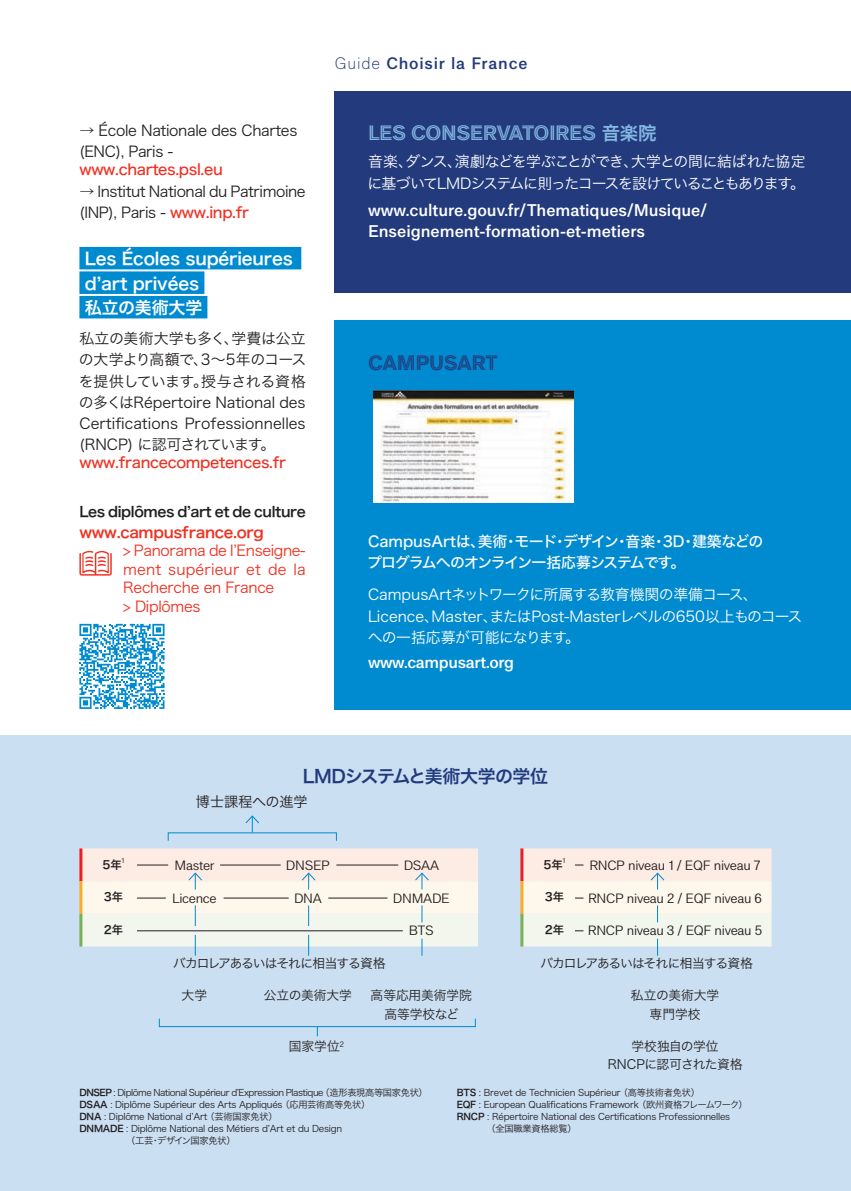
<style>
.page{position:relative;width:851px;height:1191px;background:#fff}
.page>*{position:absolute;margin:0;border:0;box-sizing:border-box;transform-origin:0 0}
.Encadré_-_titre_-_P3{font:20px "Campus France Inline Beta AA";color:#83b8e3}
.Encadré_-_titre_-_P3-2{font:20px "Campus France Inline Beta AA";color:#233b7d}
.Encadré_-_titre_-_P3-3{font:18.4px "Hiragino Sans W6";color:#83b8e3}
.Encadré_-_titre_-_P3-4{font:18px "Hiragino Sans W6";letter-spacing:-.04em;color:#233b7d}
.ST1_-_P3{font:17px/24.6px "Hiragino Sans W6";letter-spacing:-.01em;color:#fff}
.Encadré_-_texte{font:600 16.2px/21.2px "CAMPUS FRANCE SANS BETA 1";color:#fff}
.t1{font:600 16px "CAMPUS FRANCE SANS BETA 1";letter-spacing:.05em;color:#233b7d}
.Encadré_-_texte-2{font:600 16px "CAMPUS FRANCE SANS BETA 1";letter-spacing:-.02em;color:#fff}
.Texte_courant{font:15px "Hiragino Sans W5";letter-spacing:-.025em;color:#ef3122}
.Texte_courant-2{font:15px "Hiragino Sans W6";letter-spacing:-.025em;color:#ef3122}
.Texte_courant-3{font:14.8px/21.2px "Hiragino Sans W3";letter-spacing:-.025em;color:#231f20}
.Encadré_-_texte-3{font:14.8px/21.2px "Hiragino Sans W3";letter-spacing:-.005em;color:#fff}
.Texte_courant-4{font:14.8px/18.4px "Hiragino Sans W3";letter-spacing:-.025em;color:#ef3122;text-align:justify}
.Encadré_-_texte-4{font:14.8px/21.2px "Hiragino Sans W3";letter-spacing:-.065em;color:#fff}
.Encadré_-_texte-5{font:14.8px/21.2px "Hiragino Sans W5";letter-spacing:-.05em;color:#fff}
.Texte_courant-5{font:14.2px "Hiragino Sans W6";letter-spacing:-.03em;color:#231f20}
.Texte_courant-6{font:14.2px "Hiragino Sans W3";letter-spacing:-.005em;color:#231f20}
.Texte_courant-7{font:13px "CAMPUS FRANCE SANS BETA 1";letter-spacing:-.02em;color:#231f20}
.Texte_courant-8{font:12.8px "Hiragino Sans W3";letter-spacing:-.075em;color:#231f20}
.Texte_courant-9{font:12.8px/18.4px "Hiragino Sans W3";letter-spacing:-.005em;color:#231f20;text-align:center}
.Texte_courant-10{font:12.8px/18.4px "Hiragino Sans W3";letter-spacing:-.035em;color:#231f20;text-align:center}
.Encadré_-_titre_-_P3-5{font:11.4px "Hiragino Sans W6";letter-spacing:-.02em;color:#231f20}
.P4_-_Note{font:9.2px "Hiragino Sans W3";letter-spacing:-.025em;color:#231f20}
.P4_-_Note-2{font:9.2px "Hiragino Sans W3";letter-spacing:-.05em;color:#231f20}
.Encadré_-_titre_-_P3-6{font:7px "CAMPUS FRANCE SANS BETA 1";color:#231f20}
.s1{font-family:"Hiragino Sans W5";font-size:15px;color:#ef3122}
.s2{font-weight:200}
.s3{font-family:"Hiragino Sans W6"}
</style>
<div class="page">
<div style="left:79px;top:247px;width:222px;height:22px;background:#008acf"></div>
<div style="left:79px;top:271px;width:125px;height:23px;background:#008acf"></div>
<div style="left:79px;top:296px;width:128px;height:22px;background:#008acf"></div>
<div style="left:334px;top:91px;width:516px;height:202px;background:#233b7d"></div>
<div style="left:334px;top:320px;width:516px;height:389px;background:#008acf"></div>
<img style="left:373px;top:390px;width:200px;height:112px">
<svg style="left:79px;top:550px;width:33px;height:25px"></svg>
<svg style="left:79px;top:624px;width:85px;height:85px"></svg>
<div style="left:0;top:736px;width:850px;height:455px;background:#cbdff2"></div>
<hr style="left:79px;top:848px;width:3px;height:33px;background:#ee1d23">
<hr style="left:79px;top:881px;width:3px;height:33px;background:#faab27">
<hr style="left:79px;top:913px;width:3px;height:33px;background:#79af55">
<hr style="left:520px;top:848px;width:3px;height:33px;background:#ee1d23">
<hr style="left:520px;top:881px;width:3px;height:33px;background:#faab27">
<hr style="left:520px;top:913px;width:3px;height:33px;background:#79af55">
<svg style="left:245px;top:815px;width:14px;height:17px"></svg>
<svg style="left:81px;top:848px;width:397px;height:107px;background:#f2eee7"></svg>
<hr style="left:223px;top:897px;width:65px;height:1px;background:#231f20">
<hr style="left:328px;top:897px;width:59px;height:1px;background:#231f20">
<hr style="left:137px;top:930px;width:266px;height:1px;background:#231f20">
<svg style="left:522px;top:848px;width:249px;height:107px;background:#f3efe7"></svg>
<div style="left:159px;top:1018px;width:317px;height:9px;border:1px solid #008acf"></div>
<p class="Texte_courant-3" style="left:79px;top:119px;width:219px">→ École Nationale des Chartes (ENC), Paris -</p>
<p class="Texte_courant" style="left:79px;top:156px;width:145px">www.chartes.psl.eu</p>
<p class="Texte_courant-3" style="left:79px;top:179px;width:228px">→ Institut National du Patrimoine (INP), Paris - <span class="s1">www.inp.fr</span></p>
<p class="ST1_-_P3" style="left:85px;top:246px;width:209px">Les Écoles supérieures d’art privées<br>私立の美術大学</p>
<p class="Texte_courant-3" style="left:79px;top:327px;width:229px;text-align:justify">私立の美術大学も多く、学費は公立の大学より高額で、3～5年のコースを提供しています。授与される資格の多くはRépertoire National des Certifications Professionnelles (RNCP) に認可されています。</p>
<p class="Texte_courant" style="left:79px;top:449px;width:208px">www.francecompetences.fr</p>
<p class="Texte_courant-5" style="left:79px;top:498px;width:228px">Les diplômes d’art et de culture</p>
<p class="Texte_courant-2" style="left:79px;top:518px;width:186px">www.campusfrance.org</p>
<p class="Texte_courant-4" style="left:123px;top:540px;width:184px">&gt; Panorama de l’Enseigne&shy;ment supérieur et de la Recherche en France</p>
<p class="Texte_courant-4" style="left:123px;top:595px;width:79px">&gt; Diplômes</p>
<h3 class="t1" style="left:335px;top:52px;width:194px"><span class="s2">Guide</span> Choisir la France</h3>
<p class="Encadré_-_titre_-_P3" style="left:368px;top:117px;width:87px">LES CONSERVAT</p>
<p class="Encadré_-_titre_-_P3" style="left:533px;top:117px;width:28px">OIRES</p>
<p class="Encadré_-_titre_-_P3-3" style="left:601px;top:117px;width:56px">音楽院</p>
<p class="Encadré_-_texte-4" style="left:367px;top:150px;width:439px">音楽、ダンス、演劇などを学ぶことができ、大学との間に結ばれた協定に基づいてLMDシステムに則ったコースを設けていることもあります。</p>
<p class="Encadré_-_texte" style="left:368px;top:198px;width:340px">www.culture.gouv.fr/Thematiques/Musique/<br>Enseignement-formation-et-metiers</p>
<p class="Encadré_-_titre_-_P3-2" style="left:368px;top:347px;width:16px">CAMPUSART</p>
<p class="Encadré_-_texte-5" style="left:367px;top:529px;width:397px">CampusArtは、美術・モード・デザイン・音楽・3D・建築などのプログラムへのオンライン一括応募システムです。</p>
<p class="Encadré_-_texte-3" style="left:368px;top:583px;width:436px">CampusArtネットワークに所属する教育機関の準備コース、<br>Licence、Master、またはPost-Masterレベルの650以上ものコースへの一括応募が可能になります。</p>
<p class="Encadré_-_texte-2" style="left:368px;top:651px;width:147px">www.campusart.org</p>
<p class="Encadré_-_titre_-_P3-4" style="left:303px;top:759px;width:246px">LMDシステムと美術大学の学位</p>
<p class="Texte_courant-6" style="left:196px;top:789px;width:113px">博士課程への進学</p>
<p class="Encadré_-_titre_-_P3-5" style="left:103px;top:854px;width:21px">5年</p>
<p class="Encadré_-_titre_-_P3-6" style="left:122px;top:855px;width:4px">1</p>
<p class="Texte_courant-7" style="left:174px;top:856px;width:41px">Master</p>
<p class="Texte_courant-7" style="left:286px;top:856px;width:45px">DNSEP</p>
<p class="Texte_courant-7" style="left:403px;top:856px;width:37px">DSAA</p>
<p class="Encadré_-_titre_-_P3-5" style="left:104px;top:886px;width:21px">3年</p>
<p class="Texte_courant-7" style="left:172px;top:888px;width:46px">Licence</p>
<p class="Texte_courant-7" style="left:294px;top:888px;width:29px">DNA</p>
<p class="Texte_courant-7" style="left:393px;top:888px;width:58px">DNMADE</p>
<p class="Encadré_-_titre_-_P3-5" style="left:104px;top:919px;width:21px">2年</p>
<p class="Texte_courant-7" style="left:409px;top:921px;width:26px">BTS</p>
<p class="Texte_courant-8" style="left:173px;top:951px;width:214px">バカロレアあるいはそれに相当する資格</p>
<p class="Texte_courant-10" style="left:182px;top:985px;width:27px">大学</p>
<p class="Texte_courant-9" style="left:264px;top:985px;width:90px">公立の美術大学</p>
<p class="Texte_courant-9" style="left:370px;top:985px;width:103px">高等応用美術学院高等学校など</p>
<p class="Texte_courant-10" style="left:289px;top:1036px;width:57px">国家学位<sup>2</sup></p>
<p class="Encadré_-_titre_-_P3-5" style="left:543px;top:854px;width:21px">5年</p>
<p class="Encadré_-_titre_-_P3-6" style="left:562px;top:855px;width:4px">1</p>
<p class="Texte_courant-7" style="left:589px;top:856px;width:173px">RNCP niveau 1 / EQF niveau 7</p>
<p class="Encadré_-_titre_-_P3-5" style="left:545px;top:886px;width:21px">3年</p>
<p class="Texte_courant-7" style="left:588px;top:888px;width:175px">RNCP niveau 2 / EQF niveau 6</p>
<p class="Encadré_-_titre_-_P3-5" style="left:545px;top:919px;width:21px">2年</p>
<p class="Texte_courant-7" style="left:588px;top:921px;width:176px">RNCP niveau 3 / EQF niveau 5</p>
<p class="Texte_courant-8" style="left:540px;top:951px;width:214px">バカロレアあるいはそれに相当する資格</p>
<p class="Texte_courant-9" style="left:631px;top:985px;width:90px">私立の美術大学専門学校</p>
<p class="Texte_courant-10" style="left:607px;top:1036px;width:136px">学校独自の学位<br>RNCPに認可された資格</p>
<p class="P4_-_Note-2" style="left:79px;top:1084px;width:350px"><span class="s3">DNSEP</span> : Diplôme National Supérieur d’Expression Plastique（造形表現高等国家免状）</p>
<p class="P4_-_Note" style="left:79px;top:1096px;width:292px"><span class="s3">DSAA</span> : Diplôme Supérieur des Arts Appliqués（応用芸術高等免状）</p>
<p class="P4_-_Note" style="left:79px;top:1108px;width:200px"><span class="s3">DNA</span> : Diplôme National d’Art（芸術国家免状）</p>
<p class="P4_-_Note" style="left:79px;top:1120px;width:264px"><span class="s3">DNMADE</span> : Diplôme National des Métiers d’Art et du Design</p>
<p class="P4_-_Note" style="left:126px;top:1132px;width:111px">（工芸・デザイン国家免状）</p>
<p class="P4_-_Note" style="left:456px;top:1084px;width:245px"><span class="s3">BTS</span> : Brevet de Technicien Supérieur（高等技術者免状）</p>
<p class="P4_-_Note" style="left:456px;top:1096px;width:292px"><span class="s3">EQF</span> : European Qualifications Framework（欧州資格フレームワーク）</p>
<p class="P4_-_Note" style="left:456px;top:1108px;width:275px"><span class="s3">RNCP</span> : Répertoire National des Certifications Professionnelles</p>
<p class="P4_-_Note" style="left:486px;top:1120px;width:92px">（全国職業資格総覧）</p>
</div>
